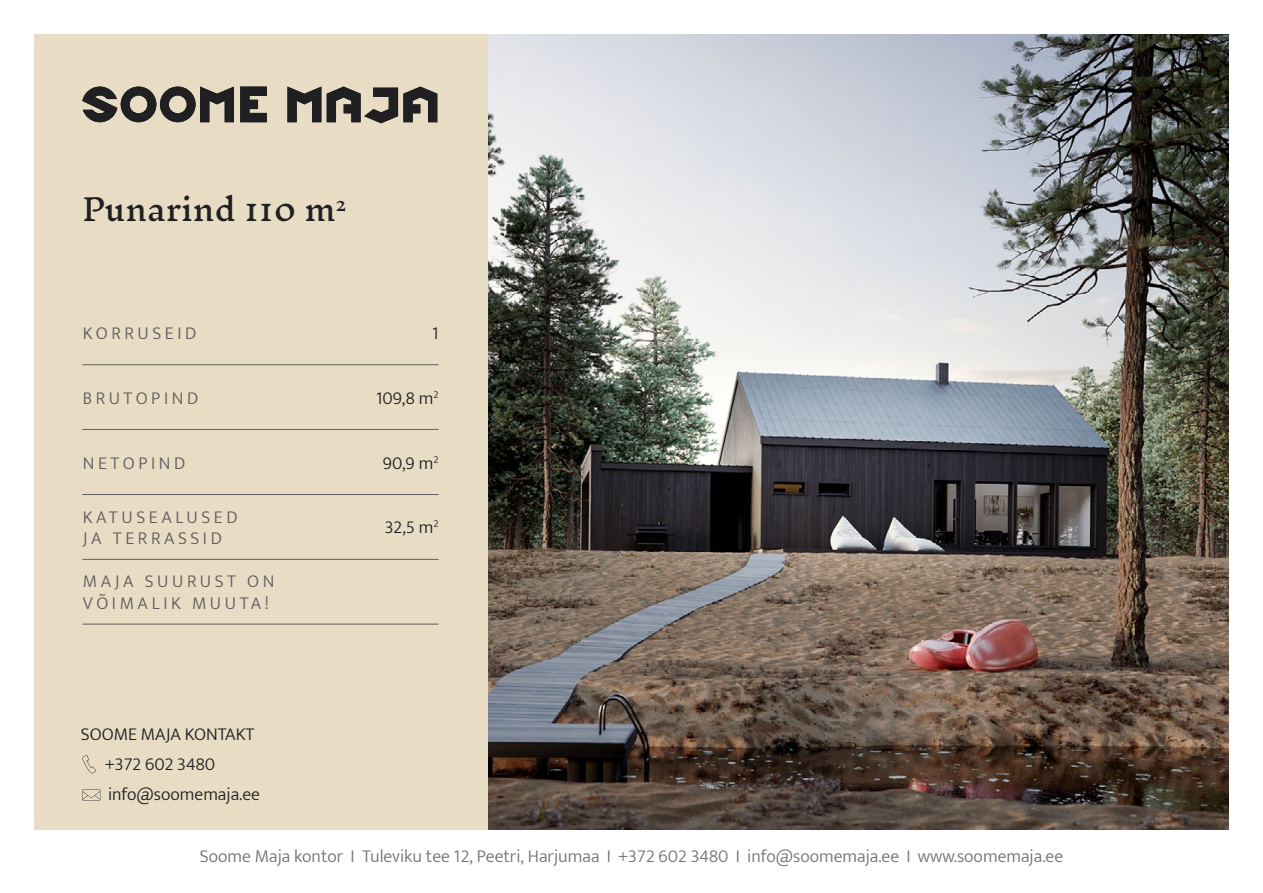
<style>
.page{position:relative;width:1263px;height:893px;background:#fff}
.page>*{position:absolute;margin:0;border:0;box-sizing:border-box;transform-origin:0 0}
.t1{font:30px "Inknut Antiqua";color:#202022}
.t2{font:300 18px "Mukta";color:#757071}
.t3{font:300 18px/21.6px "Mukta";letter-spacing:.2em;color:#615d5e}
.t4{font:300 18px/30px "Mukta";color:#202022}
</style>
<div class="page">
<div style="left:34px;top:34px;width:1195px;height:795px;background:#e9dcc5"></div>
<svg style="left:287px;top:87px;width:34px;height:35px"></svg>
<svg style="left:240px;top:87px;width:27px;height:35px"></svg>
<svg style="left:82px;top:87px;width:152px;height:35px"></svg>
<svg style="left:327px;top:87px;width:110px;height:36px"></svg>
<hr style="left:82px;top:364px;width:357px;height:1px;background:#615d5e">
<hr style="left:82px;top:494px;width:357px;height:1px;background:#615d5e">
<hr style="left:82px;top:429px;width:357px;height:1px;background:#615d5e">
<svg style="left:82px;top:755px;width:14px;height:18px"></svg>
<svg style="left:82px;top:789px;width:18px;height:12px"></svg>
<hr style="left:82px;top:559px;width:357px;height:1px;background:#615d5e">
<hr style="left:82px;top:624px;width:357px;height:1px;background:#615d5e">
<img style="left:488px;top:34px;width:741px;height:795px">
<h1 class="t1" style="left:82px;top:193px;width:265px">Punarind 110 m<sup>2</sup></h1>
<p class="t3" style="left:83px;top:322px;width:115px">KORRUSEID</p>
<p class="t4" style="left:432px;top:318px;width:8px">1</p>
<p class="t3" style="left:83px;top:387px;width:117px">BRUTOPIND</p>
<p class="t4" style="left:376px;top:383px;width:64px">109,8 m<sup>2</sup></p>
<p class="t3" style="left:83px;top:452px;width:104px">NETOPIND</p>
<p class="t4" style="left:383px;top:448px;width:57px">90,9 m<sup>2</sup></p>
<p class="t3" style="left:83px;top:505px;width:156px">KATUSEALUSED</p>
<p class="t4" style="left:385px;top:512px;width:55px">32,5 m<sup>2</sup></p>
<p class="t3" style="left:83px;top:527px;width:140px">JA TERRASSID</p>
<p class="t3" style="left:83px;top:570px;width:193px">MAJA SUURUST ON<br>VÕIMALIK MUUTA!</p>
<p class="t4" style="left:105px;top:719px;width:157px;text-indent:-24px">SOOME MAJA KONTAKT +372 602 3480 info@soomemaja.ee</p>
<p class="t2" style="left:200px;top:845px;width:865px">Soome Maja kontor I Tuleviku tee 12, Peetri, Harjumaa I +372 602 3480 I info@soomemaja.ee I www.soomemaja.ee</p>
</div>
